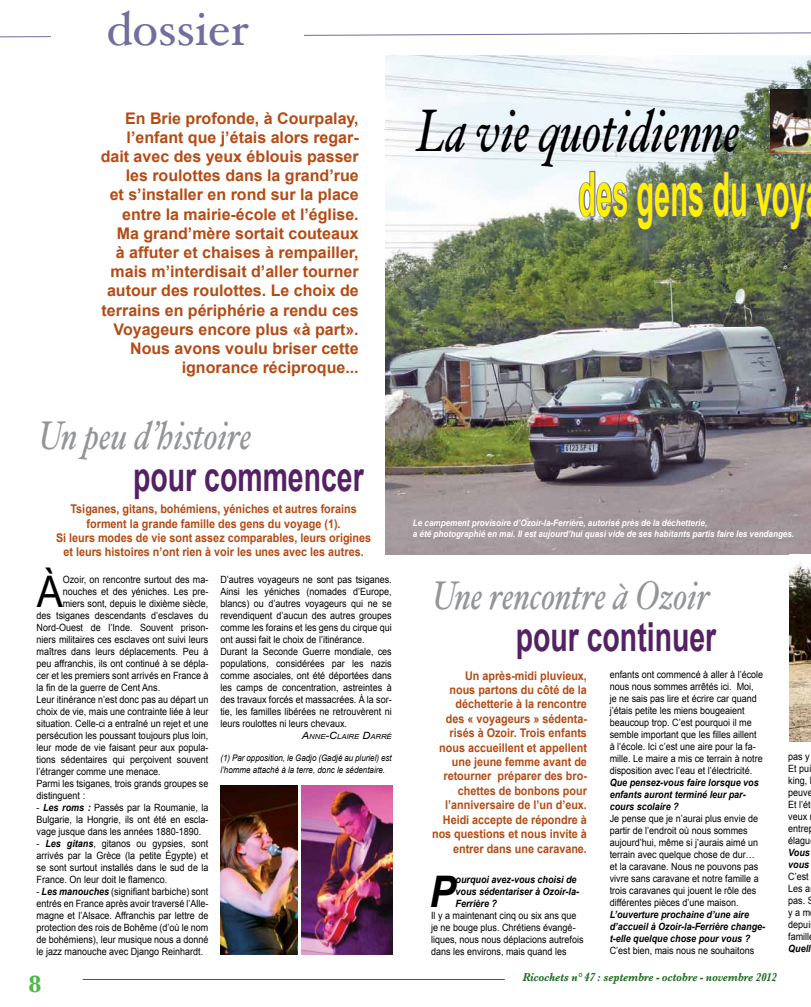
<style>
.page{position:relative;width:811px;height:1007px;background:#fff}
.page>*{position:absolute;margin:0;border:0;box-sizing:border-box;transform-origin:0 0}
.t1{font:700 61px "Arial";color:#fff200;scale:.48 1}
.t2{font:italic 60px "Hoefler Text";color:#000;scale:.76 1}
.t3{font:48px "Hoefler Text";color:#716d9f}
.t4{font:43.5px "Arial";color:#000;scale:.9 1}
.t5{font:italic 700 43.5px "Arial";color:#000;scale:.9 1}
.t6{font:italic 40px "Hoefler Text";color:#939598;scale:.83 1}
.t7{font:700 40px "Arial";color:#542162;scale:.71 1}
.t8{font:700 24px "Baskerville";color:#50b848}
.t9{font:700 16px/19.2px "Arial";color:#b44b14;text-align:right}
.t10{font:700 12px/14.4px "Arial";color:#b44b14;text-align:center;scale:.9 1}
.t11{font:italic 700 12px "Baskerville";color:#226e27;scale:.85 1}
.t12{font:10px/12px "Arial";color:#000;scale:.9 1}
.t13{font:italic 700 10px/12px "Arial";color:#000;scale:.9 1}
.t14{font:italic 700 9px/10.8px "Arial";color:#fff;scale:.9 1}
.t15{font:italic 9px/12px "Arial";color:#000;scale:.89 1}
.t16{font:italic 7px "Arial";color:#000;scale:1.1 1}
.s1{font-weight:700;font-style:italic}
.s2{font-size:10px}
</style>
<div class="page">
<hr style="left:83px;top:978px;width:422px;height:1px;background:#226e27">
<svg style="left:0;top:32px;width:811px;height:6px"></svg>
<div style="left:51px;top:0;width:253px;height:45px;background:#fff"></div>
<img style="left:302px;top:785px;width:90px;height:169px">
<div style="left:220px;top:785px;width:78px;height:174px;background:linear-gradient(to right,#fff,#fff)"></div>
<img style="left:220px;top:785px;width:78px;height:169px">
<img style="left:386px;top:55px;width:425px;height:499px">
<img style="left:789px;top:563px;width:22px;height:178px">
<svg style="left:577px;top:170px;width:52px;height:48px"></svg>
<svg style="left:636px;top:181px;width:69px;height:49px"></svg>
<svg style="left:711px;top:170px;width:36px;height:48px"></svg>
<svg style="left:753px;top:181px;width:58px;height:49px"></svg>
<img style="left:770px;top:90px;width:41px;height:63px">
<h3 class="t3" style="left:106px;top:1px;width:144px">dossier</h3>
<p class="t9" style="left:101px;top:109px;width:259px">En Brie profonde, à Courpalay, l’enfant que j’étais alors regar&shy;dait avec des yeux éblouis passer les roulottes dans la grand’rue<br>et s’installer en rond sur la place entre la mairie-école et l’église.<br>Ma grand’mère sortait couteaux<br>à affuter et chaises à rempailler, mais m’interdisait d’aller tourner autour des roulottes. Le choix de terrains en périphérie a rendu ces<br>Voyageurs encore plus «à part».<br>Nous avons voulu briser cette ignorance réciproque...</p>
<h3 class="t6" style="left:39px;top:411px;width:258px">Un peu d’histoire</h3>
<h3 class="t7" style="left:133px;top:450px;width:326px">pour commencer</h3>
<p class="t10" style="left:56px;top:502px;width:352px">Tsiganes, gitans, bohémiens, yéniches et autres forains forment la grande famille des gens du voyage (1).<br>Si leurs modes de vie sont assez comparables, leurs origines et leurs histoires n’ont rien à voir les unes avec les autres.</p>
<h3 class="t4" style="left:37px;top:562px;width:31px">À</h3>
<p class="t12" style="left:63px;top:573px;width:163px">Ozoir, on rencontre surtout des ma-</p>
<p class="t12" style="left:63px;top:585px;width:163px">nouches et des yéniches. Les pre-</p>
<p class="t12" style="left:63px;top:597px;width:163px">miers sont, depuis le dixième siècle,</p>
<p class="t12" style="left:37px;top:609px;width:192px">des tsiganes descendants d’esclaves du</p>
<p class="t12" style="left:37px;top:621px;width:192px">Nord-Ouest de l’Inde. Souvent prison-</p>
<p class="t12" style="left:37px;top:633px;width:192px">niers militaires ces esclaves ont suivi leurs</p>
<p class="t12" style="left:37px;top:645px;width:192px">maîtres dans leurs déplacements. Peu à</p>
<p class="t12" style="left:37px;top:657px;width:192px">peu affranchis, ils ont continué à se dépla-</p>
<p class="t12" style="left:37px;top:669px;width:192px">cer et les premiers sont arrivés en France à</p>
<p class="t12" style="left:37px;top:681px;width:139px">la fin de la guerre de Cent Ans.</p>
<p class="t12" style="left:37px;top:693px;width:192px">Leur itinérance n’est donc pas au départ un</p>
<p class="t12" style="left:37px;top:705px;width:192px">choix de vie, mais une contrainte liée à leur</p>
<p class="t12" style="left:37px;top:717px;width:192px">situation. Celle-ci a entraîné un rejet et une</p>
<p class="t12" style="left:37px;top:729px;width:192px">persécution les poussant toujours plus loin,</p>
<p class="t12" style="left:37px;top:741px;width:192px">leur mode de vie faisant peur aux popula-</p>
<p class="t12" style="left:37px;top:753px;width:192px">tions sédentaires qui perçoivent souvent</p>
<p class="t12" style="left:37px;top:765px;width:139px">l’étranger comme une menace.</p>
<p class="t12" style="left:37px;top:777px;width:192px">Parmi les tsiganes, trois grands groupes se</p>
<p class="t12" style="left:37px;top:789px;width:55px">distinguent :</p>
<p class="t12" style="left:37px;top:801px;width:192px;text-align:justify">- <span class="s1">Les roms :</span> Passés par la Roumanie, la Bulgarie, la Hongrie, ils ont été en escla&shy;vage jusque dans les années 1880-1890.</p>
<p class="t12" style="left:37px;top:837px;width:192px;text-align:justify">- <span class="s1">Les gitans</span>, gitanos ou gypsies, sont arrivés par la Grèce (la petite Égypte) et se sont surtout installés dans le sud de la France. On leur doit le flamenco.</p>
<p class="t12" style="left:37px;top:885px;width:192px;text-align:justify">- <span class="s1">Les manouches</span> (signifiant barbiche) sont entrés en France après avoir traversé l’Alle&shy;magne et l’Alsace. Affranchis par lettre de protection des rois de Bohême (d’où le nom de bohémiens), leur musique nous a donné le jazz manouche avec Django Reinhardt.</p>
<h3 class="t8" style="left:28px;top:969px;width:15px">8</h3>
<p class="t12" style="left:220px;top:573px;width:192px">D’autres voyageurs ne sont pas tsiganes.<br>Ainsi les yéniches (nomades d’Europe, blancs) ou d’autres voyageurs qui ne se revendiquent d’aucun des autres groupes comme les forains et les gens du cirque qui ont aussi fait le choix de l’itinérance.<br>Durant la Seconde Guerre mondiale, ces populations, considérées par les nazis comme asociales, ont été déportées dans les camps de concentration, astreintes à des travaux forcés et massacrées. À la sor&shy;tie, les familles libérées ne retrouvèrent ni leurs roulottes ni leurs chevaux.</p>
<p class="t16" style="left:302px;top:731px;width:83px"><span class="s2">A</span>NNE<span class="s2">-C</span>LAIRE <span class="s2">D</span>ARRÉ</p>
<p class="t15" style="left:220px;top:752px;width:194px">(1) Par opposition, le Gadjo (Gadjé au pluriel) est l’homme attaché à la terre, donc le sédentaire.</p>
<h2 class="t2" style="left:417px;top:96px;width:427px">La vie quotidienne</h2>
<h1 class="t1" style="left:578px;top:153px;width:475px">des gens du voy</h1>
<p class="t14" style="left:413px;top:518px;width:425px">Le campement provisoire d’Ozoir-la-Ferrière, autorisé près de la déchetterie,<br>a été photographié en mai. Il est aujourd’hui quasi vide de ses habitants partis faire les vendanges.</p>
<h3 class="t6" style="left:432px;top:571px;width:335px">Une rencontre à Ozoir</h3>
<h3 class="t7" style="left:516px;top:609px;width:284px">pour continuer</h3>
<p class="t10" style="left:432px;top:668px;width:174px;text-align:right">Un après-midi pluvieux,<br>nous partons du côté de la déchetterie à la rencontre<br>des « voyageurs » sédenta&shy;risés à Ozoir. Trois enfants nous accueillent et appellent une jeune femme avant de retourner préparer des bro&shy;chettes de bonbons pour l’anniversaire de l’un d’eux.<br>Heidi accepte de répondre à nos questions et nous invite à entrer dans une caravane.</p>
<h3 class="t5" style="left:429px;top:862px;width:31px">P</h3>
<p class="t13" style="left:455px;top:873px;width:139px">ourquoi avez-vous choisi de vous sédentariser à Ozoir-la-<br>Ferrière ?</p>
<p class="t12" style="left:431px;top:909px;width:171px">Il y a maintenant cinq ou six ans que je ne bouge plus. Chrétiens évangé&shy;liques, nous nous déplacions autrefois dans les environs, mais quand les</p>
<p class="t12" style="left:609px;top:668px;width:172px">enfants ont commencé à aller à l’école nous nous sommes arrêtés ici. Moi,<br>je ne sais pas lire et écrire car quand j’étais petite les miens bougeaient beaucoup trop. C’est pourquoi il me semble important que les filles aillent à l’école. Ici c’est une aire pour la fa&shy;mille. Le maire a mis ce terrain à notre disposition avec l’eau et l’électricité.</p>
<p class="t13" style="left:609px;top:776px;width:167px">Que pensez-vous faire lorsque vos enfants auront terminé leur par&shy;cours scolaire ?</p>
<p class="t12" style="left:609px;top:812px;width:167px">Je pense que je n’aurai plus envie de partir de l’endroit où nous sommes aujourd’hui, même si j’aurais aimé un terrain avec quelque chose de dur… et la caravane. Nous ne pouvons pas vivre sans caravane et notre famille a trois caravanes qui jouent le rôle des différentes pièces d’une maison.</p>
<p class="t13" style="left:609px;top:908px;width:174px">L’ouverture prochaine d’une aire d’accueil à Ozoir-la-Ferrière change&shy;t-elle quelque chose pour vous ?</p>
<p class="t12" style="left:609px;top:944px;width:162px">C’est bien, mais nous ne souhaitons</p>
<p class="t11" style="left:523px;top:970px;width:300px">Ricochets n° 47 : septembre - octobre - novembre 2012</p>
<p class="t12" style="left:788px;top:750px;width:29px">pas y<br>Et pui king, l peuve<br>Et l’ét veux entre élagu</p>
<p class="t13" style="left:788px;top:846px;width:26px">Vous vous</p>
<p class="t12" style="left:788px;top:870px;width:30px">C’est<br>Les a pas. S y a m depui famill</p>
<p class="t13" style="left:788px;top:942px;width:27px">Quell</p>
</div>
